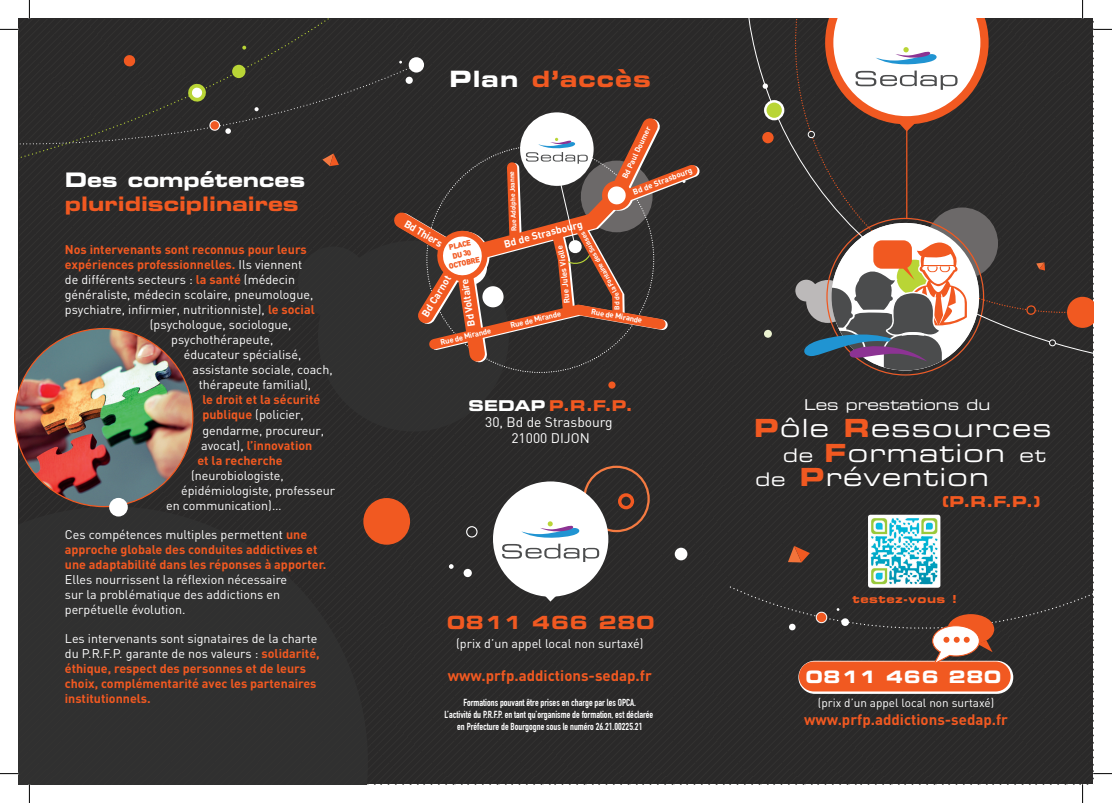
<style>
.page{position:relative;width:1112px;height:803px;background:#fff}
.page>*{position:absolute;margin:0;border:0;box-sizing:border-box;transform-origin:0 0}
.t1{font:25px/24.4px "Eurostile LT Std Ex 2";letter-spacing:.05em;color:#fff;text-align:right}
.t2{font:22.5px "Eurostile LT Std Bold Ex 2";letter-spacing:.05em;color:#f15921}
.t3{font:20px "Eurostile LT Std Bold Ex 2";color:#f15921}
.t4{font:20px "Eurostile LT Std Bold Ex 2";color:#fff}
.t5{font:18.12px "Eurostile LT Std Bold Ex 2";letter-spacing:.05em;color:#f15921}
.t6{font:17.12px "Eurostile LT Std Bold Ex 2";letter-spacing:.05em;color:#fff}
.t7{font:700 15px "DIN";color:#f15921}
.t8{font:15px "Eurostile LT Std Ex 2";color:#fff}
.t9{font:15px "Eurostile LT Std Bold Ex 2";color:#f15921}
.t10{font:14.88px "Eurostile LT Std Bold Ex 2";color:#f15921}
.t11{font:13.75px/16.5px "DIN";color:#fff;text-align:center}
.t12{font:12.5px/15px "DIN";color:#fff}
.t13{font:700 12.5px/15px "DIN";color:#f15921}
.t14{font:11.75px "DIN";color:#fff}
.t15{font:11.12px "Eurostile LT Std Bold Ex 2";letter-spacing:.05em;color:#f15921}
.t16{font:700 10.25px "DIN";color:#fff}
.t17{font:700 10px/12px "DIN Condensed";color:#fff;text-align:center}
.t18{font:700 8px "DIN";color:#fff}
.t19{font:700 7.75px "DIN";color:#fff}
.t20{font:900 7.75px/9.2px "DIN";color:#f15921;text-align:center}
.t21{font:700 6.88px "DIN";color:#fff}
.s1{font-weight:400;color:#fff}
.s2{font-weight:700;color:#f15921}
.s3{color:#fff}
.s4{font-family:"Eurostile LT Std Bold Ex 2";color:#f15921}
.s5{font-size:18.75px}
</style>
<div class="page">
<div style="left:19px;top:19px;width:1073px;height:765px;background:#2a2929"></div>
<div style="left:363px;top:498px;width:47px;height:47px;background:#f15921;border-radius:50%"></div>
<svg style="left:19px;top:19px;width:405px;height:148px"></svg>
<svg style="left:187px;top:83px;width:18px;height:21px"></svg>
<svg style="left:123px;top:54px;width:13px;height:13px"></svg>
<svg style="left:209px;top:120px;width:22px;height:14px"></svg>
<svg style="left:254px;top:107px;width:4px;height:4px"></svg>
<div style="left:405px;top:77px;width:7px;height:7px;background:#fff;border-radius:50%"></div>
<div style="left:232px;top:65px;width:13px;height:13px;background:#b9d536;border-radius:50%"></div>
<svg style="left:242px;top:46px;width:4px;height:4px"></svg>
<div style="left:408px;top:57px;width:16px;height:16px;background:#fff;border-radius:50%"></div>
<svg style="left:748px;top:19px;width:337px;height:320px"></svg>
<svg style="left:765px;top:101px;width:17px;height:18px"></svg>
<div style="left:763px;top:100px;width:21px;height:20px;border:2px solid #fff;border-radius:50%"></div>
<svg style="left:762px;top:83px;width:5px;height:6px"></svg>
<div style="left:762px;top:132px;width:11px;height:11px;background:#f15921;border-radius:50%"></div>
<svg style="left:1035px;top:262px;width:9px;height:8px"></svg>
<svg style="left:1066px;top:297px;width:26px;height:31px"></svg>
<svg style="left:798px;top:240px;width:170px;height:99px"></svg>
<svg style="left:322px;top:153px;width:17px;height:13px"></svg>
<svg style="left:729px;top:339px;width:363px;height:355px"></svg>
<svg style="left:787px;top:546px;width:22px;height:16px"></svg>
<div style="left:816px;top:612px;width:10px;height:11px;background:#f15921;border-radius:50%"></div>
<div style="left:815px;top:612px;width:12px;height:11px;border:1px solid #fff;border-radius:50%"></div>
<div style="left:798px;top:661px;width:214px;height:33px;border:3px solid #fff;border-radius:15px"></div>
<div style="left:798px;top:661px;width:212px;height:30px;background:#f15921;border-radius:15px"></div>
<svg style="left:931px;top:614px;width:62px;height:49px"></svg>
<div style="left:583px;top:466px;width:66px;height:66px;border:2px solid #f47a41;border-radius:50%"></div>
<div style="left:466px;top:526px;width:11px;height:11px;border:1px solid #fff;border-radius:50%"></div>
<div style="left:618px;top:493px;width:16px;height:16px;border:3px solid #f15921;border-radius:50%"></div>
<div style="left:674px;top:548px;width:13px;height:12px;background:#fff;border-radius:50%"></div>
<div style="left:463px;top:569px;width:8px;height:8px;background:#fff;border-radius:50%"></div>
<svg style="left:449px;top:564px;width:4px;height:5px"></svg>
<svg style="left:546px;top:597px;width:9px;height:4px"></svg>
<div style="left:493px;top:481px;width:115px;height:116px;background:#fff;border-radius:50%"></div>
<svg style="left:502px;top:521px;width:97px;height:41px"></svg>
<svg style="left:404px;top:105px;width:256px;height:33px"></svg>
<div style="left:520px;top:112px;width:73px;height:74px;background:#fff;border-radius:50%"></div>
<div style="left:608px;top:381px;width:7px;height:8px;background:#f15921;border-radius:50%"></div>
<img style="left:15px;top:329px;width:178px;height:178px;border-radius:89px">
<div style="left:109px;top:498px;width:19px;height:18px;background:#fff;border-radius:50%"></div>
<img style="left:867px;top:515px;width:73px;height:73px">
<svg style="left:0;top:29px;width:19px;height:1px"></svg>
<svg style="left:1092px;top:29px;width:19px;height:1px"></svg>
<svg style="left:0;top:773px;width:19px;height:1px"></svg>
<svg style="left:1092px;top:773px;width:19px;height:1px"></svg>
<svg style="left:29px;top:0;width:1px;height:19px"></svg>
<svg style="left:29px;top:784px;width:1px;height:19px"></svg>
<svg style="left:1081px;top:0;width:2px;height:19px"></svg>
<svg style="left:1081px;top:784px;width:2px;height:19px"></svg>
<svg style="left:380px;top:138px;width:320px;height:233px"></svg>
<h3 class="t4" style="left:65px;top:166px;width:242px">Des compétences</h3>
<h3 class="t3" style="left:65px;top:190px;width:235px">pluridisciplinaires</h3>
<p class="t13" style="left:65px;top:242px;width:243px">Nos intervenants sont reconnus pour leurs</p>
<p class="t13" style="left:65px;top:257px;width:239px">expériences professionnelles. <span class="s1">Ils viennent</span></p>
<p class="t12" style="left:65px;top:272px;width:232px">de différents secteurs : <span class="s2">la santé</span> (médecin</p>
<p class="t12" style="left:65px;top:287px;width:250px">généraliste, médecin scolaire, pneumologue,</p>
<p class="t12" style="left:65px;top:302px;width:251px">psychiatre, infirmier, nutritionniste), <span class="s2">le social</span></p>
<p class="t12" style="left:150px;top:317px;width:143px">(psychologue, sociologue,</p>
<p class="t12" style="left:171px;top:332px;width:104px">psychothérapeute,</p>
<p class="t12" style="left:184px;top:347px;width:119px">éducateur spécialisé,</p>
<p class="t12" style="left:192px;top:362px;width:142px">assistante sociale, coach,</p>
<p class="t12" style="left:199px;top:377px;width:114px">thérapeute familial),</p>
<p class="t13" style="left:202px;top:392px;width:119px">le droit et la sécurité</p>
<p class="t12" style="left:202px;top:407px;width:103px"><span class="s2">publique</span> (policier,</p>
<p class="t12" style="left:202px;top:422px;width:123px">gendarme, procureur,</p>
<p class="t13" style="left:201px;top:437px;width:113px"><span class="s1">avocat),</span> l’innovation</p>
<p class="t13" style="left:197px;top:452px;width:87px">et la recherche</p>
<p class="t12" style="left:191px;top:467px;width:94px">(neurobiologiste,</p>
<p class="t12" style="left:181px;top:482px;width:155px">épidémiologiste, professeur</p>
<p class="t12" style="left:166px;top:497px;width:117px">en communication)…</p>
<p class="t13" style="left:65px;top:526px;width:263px"><span class="s1">Ces compétences multiples permettent</span> une approche globale des conduites addictives et une adaptabilité dans les réponses à apporter.</p>
<p class="t12" style="left:65px;top:571px;width:224px">Elles nourrissent la réflexion nécessaire sur la problématique des addictions en perpétuelle évolution.</p>
<p class="t13" style="left:65px;top:630px;width:256px"><span class="s1">Les intervenants sont signataires de la charte du P.R.F.P. garante de nos valeurs :</span> solidarité, éthique, respect des personnes et de leurs choix, complémentarité avec les partenaires institutionnels.</p>
<h2 class="t2" style="left:449px;top:64px;width:203px"><span class="s3">Plan</span> d’accès</h2>
<p class="t16" style="left:408px;top:217px;width:44px;rotate:30deg">Bd Thiers</p>
<p class="t16" style="left:418px;top:312px;width:48px;rotate:-58deg">Bd Carnot</p>
<p class="t20" style="left:444px;top:243px;width:33px;rotate:-12deg">PLACE<br>DU 30<br>OCTOBRE</p>
<p class="t16" style="left:465px;top:327px;width:50px;rotate:-99deg">Bd Voltaire</p>
<p class="t19" style="left:439px;top:337px;width:53px;rotate:-14deg">Rue de Mirande</p>
<p class="t19" style="left:619px;top:176px;width:58px;rotate:-65deg">Bd Paul Doumer</p>
<p class="t18" style="left:631px;top:187px;width:64px;rotate:-21deg">Bd de Strasbourg</p>
<p class="t21" style="left:509px;top:231px;width:61px;rotate:-92deg">Rue Adolphe Joanne</p>
<p class="t16" style="left:502px;top:238px;width:82px;rotate:-15deg">Bd de Strasbourg</p>
<p class="t21" style="left:613px;top:298px;width:75px;rotate:-119deg">e al Fonta ni e des Su si ses</p>
<p class="t18" style="left:557px;top:260px;width:15px;rotate:-103deg">olle</p>
<p class="t18" style="left:561px;top:304px;width:46px;rotate:-96deg">Rue Jules Vi</p>
<p class="t19" style="left:509px;top:321px;width:53px;rotate:-14deg">Rue de Mirande</p>
<p class="t19" style="left:592px;top:306px;width:53px;rotate:10deg">Rue de Mirande</p>
<p class="t10" style="left:468px;top:395px;width:166px"><span class="s3">SEDAP</span> P.R.F.P.</p>
<p class="t11" style="left:485px;top:413px;width:129px">30, Bd de Strasbourg<br>21000 DIJON</p>
<h3 class="t5" style="left:447px;top:610px;width:209px">0811 466 280</h3>
<p class="t12" style="left:456px;top:635px;width:188px">(prix d’un appel local non surtaxé)</p>
<p class="t7" style="left:447px;top:665px;width:205px">www.prfp.addictions-sedap.fr</p>
<p class="t17" style="left:444px;top:697px;width:210px">Formations pouvant être prises en charge par les OPCA.<br>L’activité du P.R.F.P. en tant qu’organisme de formation, est déclarée en Préfecture de Bourgogne sous le numéro 26.21.00225.21</p>
<p class="t8" style="left:804px;top:394px;width:187px">Les prestations du</p>
<h1 class="t1" style="left:754px;top:416px;width:299px"><span class="s4">P</span>ôle <span class="s4">R</span>essources <span class="s5">de</span> <span class="s4">F</span>ormation <span class="s5">et</span></h1>
<h1 class="t1" style="left:755px;top:464px;width:235px"><span class="s5">de</span> <span class="s4">P</span>révention</h1>
<p class="t9" style="left:941px;top:490px;width:100px">(P.R.F.P.)</p>
<p class="t15" style="left:852px;top:591px;width:106px">testez-vous !</p>
<h3 class="t6" style="left:805px;top:665px;width:197px">0811 466 280</h3>
<p class="t7" style="left:803px;top:709px;width:205px">www.prfp.addictions-sedap.fr</p>
<p class="t14" style="left:817px;top:695px;width:178px">(prix d’un appel local non surtaxé)</p>
</div>
